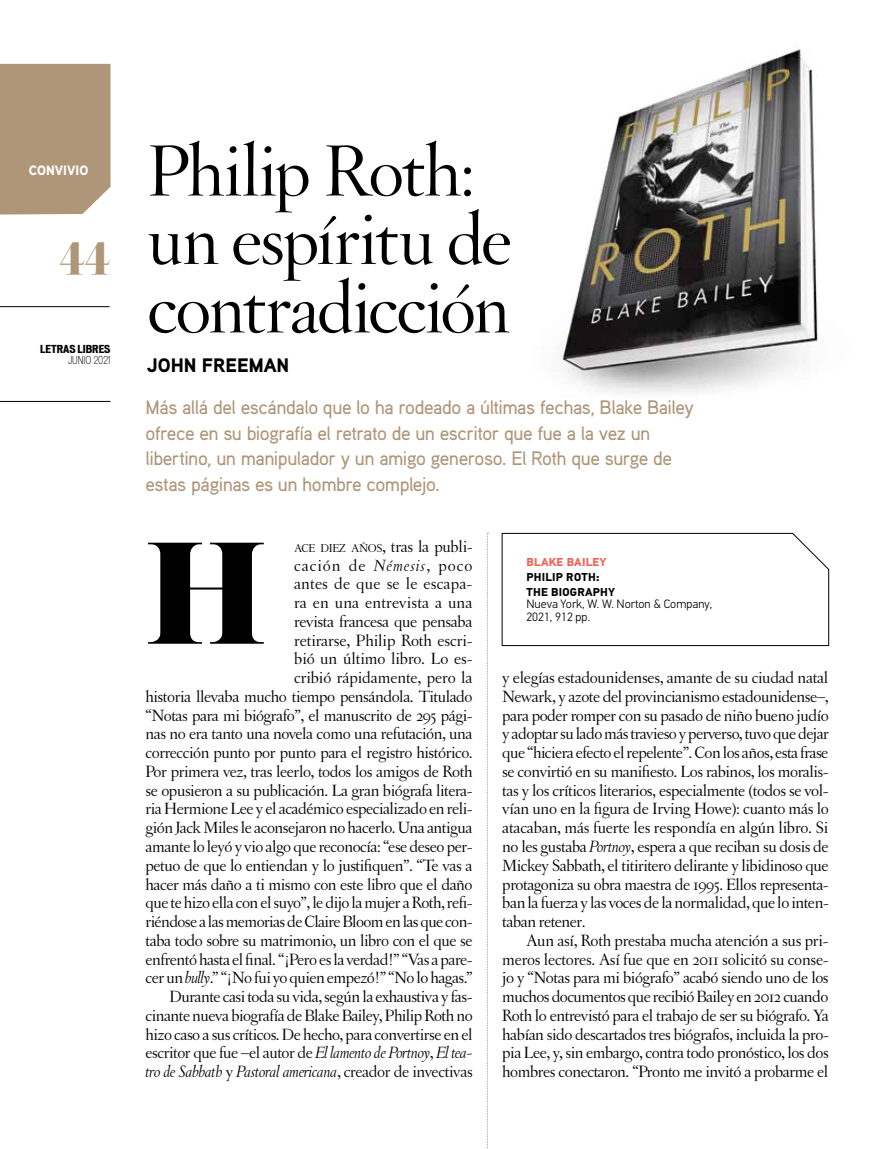
<style>
.page{position:relative;width:893px;height:1149px;background:#fff}
.page>*{position:absolute;margin:0;border:0;box-sizing:border-box;transform-origin:0 0}
.t1{font:126.15px "Eloquent JF";color:#000}
.t2{font:300 70.5px/68.4px "Hoefler Titling";letter-spacing:-.025em;color:#000}
.t3{font:39px "Eloquent JF";color:#af9679}
.t4{font:500 19.5px/25.5px "Aaux Pro";letter-spacing:-.025em;color:#af9679}
.t5{font:900 19.5px "Aaux Pro";color:#000}
.t6{font:17.25px/18.8px "Letras Oldstyle";letter-spacing:-.025em;color:#000;text-align:justify}
.t7{font:900 13.5px "Aaux Pro";color:#fff}
.t8{font:300 12.15px/12.1px "PF Din Text Pro";color:#000}
.t9{font:700 11.55px/15.1px "PF Din Text Pro";letter-spacing:.02em;color:#000}
.t10{font:700 11.55px "PF Din Text Pro";letter-spacing:.02em;color:#f26153}
.t11{font:700 expanded 10.5px "Vonnes";color:#000}
.t12{font:300 condensed 10.5px "Vonnes";color:#000}
.s1{font-size:12.15px}
.s2{font-style:inherit}
.s3{font-style:italic}
</style>
<div class="page">
<hr style="left:0;top:401px;width:111px;height:1px;background:#000">
<hr style="left:0;top:306px;width:110px;height:1px;background:#000">
<div style="left:0;top:64px;width:111px;height:151px;background:#af9679"></div>
<svg style="left:487px;top:532px;width:1px;height:617px"></svg>
<svg style="left:502px;top:533px;width:327px;height:112px"></svg>
<img style="left:559px;top:49px;width:259px;height:344px">
<p class="t7" style="left:29px;top:161px;width:61px">CONVIVIO</p>
<h3 class="t3" style="left:59px;top:232px;width:53px">44</h3>
<p class="t11" style="left:40px;top:343px;width:72px">LETRAS LIBRES</p>
<p class="t12" style="left:68px;top:353px;width:44px">JUNIO 2021</p>
<h2 class="t2" style="left:147px;top:132px;width:366px">Philip Roth: un espíritu de contradicción</h2>
<p class="t5" style="left:147px;top:352px;width:144px">JOHN FREEMAN</p>
<p class="t4" style="left:146px;top:394px;width:550px">Más allá del escándalo que lo ha rodeado a últimas fechas, Blake Bailey ofrece en su biografía el retrato de un escritor que fue a la vez un libertino, un manipulador y un amigo generoso. El Roth que surge de estas páginas es un hombre complejo.</p>
<p class="t6" style="left:146px;top:536px;width:329px;text-align:right"><span class="s1">ACE DIEZ AÑOS</span><span class="s2">,</span> tras la publi-<br>cación de <span class="s3">Némesis</span>, poco<br>antes de que se le escapa-<br>ra en una entrevista a una<br>revista francesa que pensaba<br>retirarse, Philip Roth escri-<br>bió un último libro. Lo es-<br>cribió rápidamente, pero la<br>historia llevaba mucho tiempo pensándola. Titulado “Notas para mi biógrafo”, el manuscrito de 295 pági&shy;nas no era tanto una novela como una refutación, una corrección punto por punto para el registro histórico.<br>Por primera vez, tras leerlo, todos los amigos de Roth se opusieron a su publicación. La gran biógrafa litera&shy;ria Hermione Lee y el académico especializado en reli&shy;gión Jack Miles le aconsejaron no hacerlo. Una antigua amante lo leyó y vio algo que reconocía: “ese deseo per&shy;petuo de que lo entiendan y lo justifiquen”. “Te vas a hacer más daño a ti mismo con este libro que el daño que te hizo ella con el suyo”, le dijo la mujer a Roth, refi&shy;riéndose a las memorias de Claire Bloom en las que con&shy;taba todo sobre su matrimonio, un libro con el que se enfrentó hasta el final. “¡Pero es la verdad!” “Vas a pare&shy;cer un <span class="s3">bully</span>.” “¡No fui yo quien empezó!” “No lo hagas.” Durante casi toda su vida, según la exhaustiva y fas&shy;cinante nueva biografía de Blake Bailey, Philip Roth no hizo caso a sus críticos. De hecho, para convertirse en el escritor que fue –el autor de <span class="s3">El lamento de Portnoy</span>, <span class="s3">El tea&shy;tro de Sabbath</span> y <span class="s3">Pastoral americana</span>, creador de invectivas</p>
<h1 class="t1" style="left:146px;top:510px;width:122px">H</h1>
<p class="t10" style="left:527px;top:554px;width:81px">BLAKE BAILEY</p>
<p class="t9" style="left:527px;top:569px;width:90px">PHILIP ROTH:<br>THE BIOGRAPHY</p>
<p class="t8" style="left:526px;top:598px;width:187px">Nueva York, W. W. Norton &amp; Company,<br>2021, 912 pp.</p>
<p class="t6" style="left:502px;top:668px;width:328px">y elegías estadounidenses, amante de su ciudad natal Newark, y azote del provincianismo estadounidense–, para poder romper con su pasado de niño bueno judío y adoptar su lado más travieso y perverso, tuvo que dejar que “hiciera efecto el repelente”. Con los años, esta frase se convirtió en su manifiesto. Los rabinos, los moralis&shy;tas y los críticos literarios, especialmente (todos se vol&shy;vían uno en la figura de Irving Howe): cuanto más lo atacaban, más fuerte les respondía en algún libro. Si no les gustaba <span class="s3">Portnoy</span>, espera a que reciban su dosis de Mickey Sabbath, el titiritero delirante y libidinoso que protagoniza su obra maestra de 1995. Ellos representa&shy;ban la fuerza y las voces de la normalidad, que lo inten&shy;taban retener.</p>
<p class="t6" style="left:502px;top:930px;width:328px;text-indent:24px">Aun así, Roth prestaba mucha atención a sus pri&shy;meros lectores. Así fue que en 2011 solicitó su conse&shy;jo y “Notas para mi biógrafo” acabó siendo uno de los muchos documentos que recibió Bailey en 2012 cuando Roth lo entrevistó para el trabajo de ser su biógrafo. Ya habían sido descartados tres biógrafos, incluida la pro&shy;pia Lee, y, sin embargo, contra todo pronóstico, los dos hombres conectaron. “Pronto me invitó a probarme el</p>
</div>
